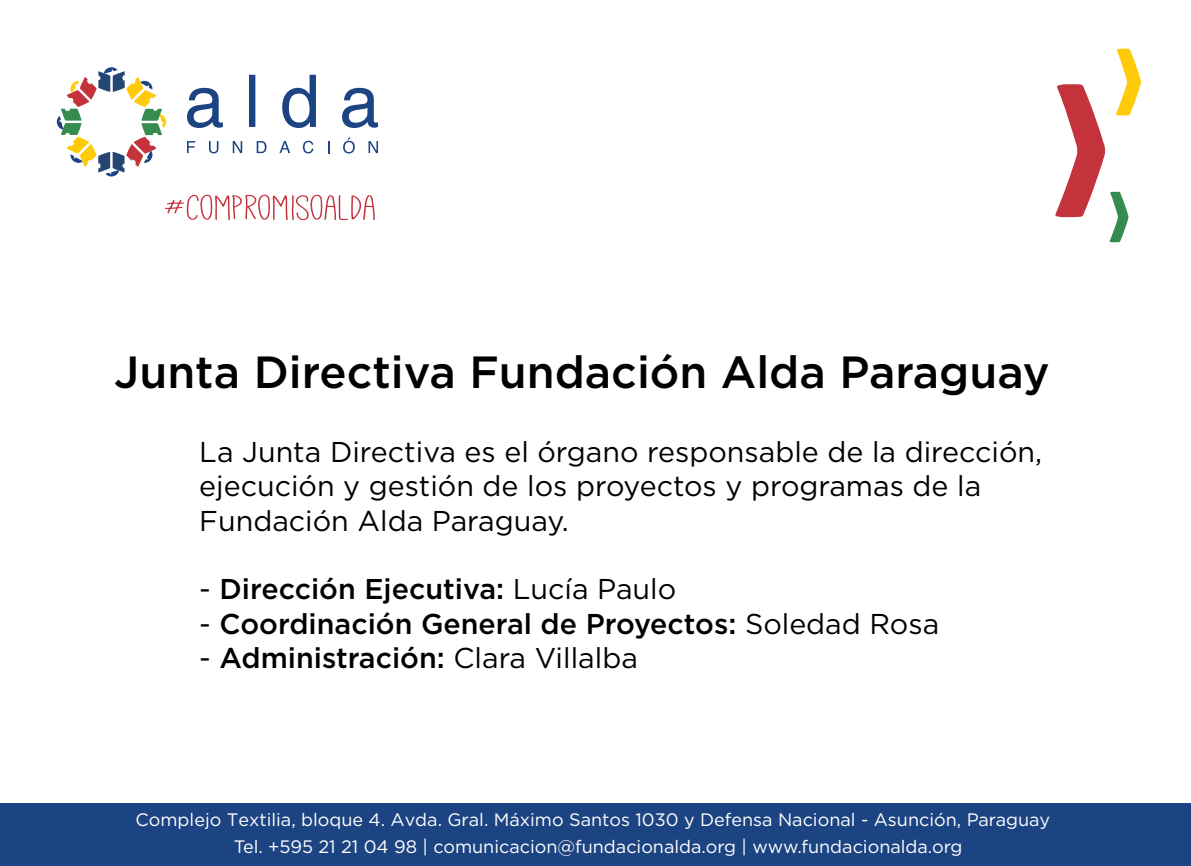
<style>
.page{position:relative;width:1191px;height:866px;background:#fff}
.page>*{position:absolute;margin:0;border:0;box-sizing:border-box;transform-origin:0 0}
.t1{font:500 45px "Gotham";color:#000}
.t2{font:39.4px "Mathlete Skinny";color:#c4333b;scale:1.33 1}
.t3{font:28.6px/34.4px "Gotham";color:#000}
.t4{font:500 28.6px "Gotham";color:#000}
.t5{font:18px/27.6px "Gotham";color:#fff;text-align:center}
.s1{font-weight:400}
</style>
<div class="page">
<svg style="left:187px;top:75px;width:191px;height:53px"></svg>
<svg style="left:57px;top:67px;width:109px;height:109px"></svg>
<svg style="left:187px;top:141px;width:8px;height:12px"></svg>
<svg style="left:209px;top:141px;width:9px;height:12px"></svg>
<svg style="left:233px;top:141px;width:9px;height:12px"></svg>
<svg style="left:257px;top:141px;width:9px;height:12px"></svg>
<svg style="left:279px;top:141px;width:11px;height:12px"></svg>
<svg style="left:303px;top:141px;width:10px;height:12px"></svg>
<svg style="left:328px;top:141px;width:1px;height:12px"></svg>
<svg style="left:343px;top:137px;width:12px;height:16px"></svg>
<svg style="left:368px;top:141px;width:10px;height:12px"></svg>
<svg style="left:1055px;top:48px;width:86px;height:195px"></svg>
<div style="left:0;top:803px;width:1191px;height:63px;background:#1d4482"></div>
<h2 class="t2" style="left:166px;top:189px;width:160px">#COMPROMISOALDA</h2>
<h1 class="t1" style="left:114px;top:343px;width:937px">Junta Directiva Fundación Alda Paraguay</h1>
<h3 class="t3" style="left:199px;top:434px;width:844px">La Junta Directiva es el órgano responsable de la dirección, ejecución y gestión de los proyectos y programas de la<br>Fundación Alda Paraguay.</h3>
<h3 class="t4" style="left:199px;top:570px;width:478px"><span class="s1">-</span> Dirección Ejecutiva: <span class="s1">Lucía Paulo</span></h3>
<h3 class="t4" style="left:199px;top:605px;width:741px"><span class="s1">-</span> Coordinación General de Proyectos: <span class="s1">Soledad Rosa</span></h3>
<h3 class="t4" style="left:199px;top:639px;width:440px"><span class="s1">-</span> Administración: <span class="s1">Clara Villalba</span></h3>
<p class="t5" style="left:136px;top:805px;width:916px">Complejo Textilia, bloque 4. Avda. Gral. Máximo Santos 1030 y Defensa Nacional - Asunción, Paraguay<br>Tel. +595 21 21 04 98 | comunicacion@fundacionalda.org | www.fundacionalda.org</p>
</div>
